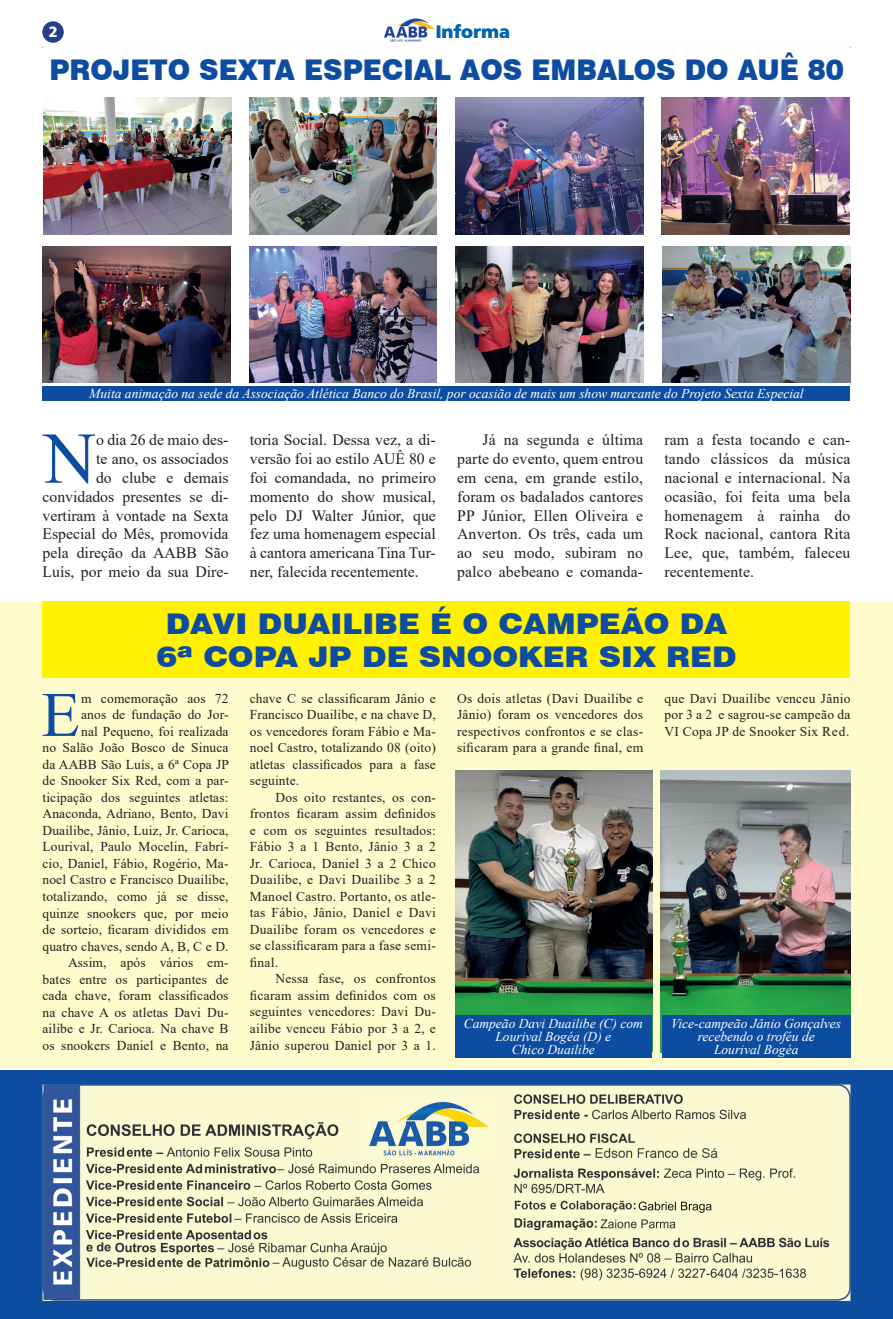
<style>
.page{position:relative;width:893px;height:1319px;background:#fff}
.page>*{position:absolute;margin:0;border:0;box-sizing:border-box;transform-origin:0 0}
.t1{font:72.9px "Times New Roman";color:#0d4da1}
.t2{font:63.3px "Times New Roman";color:#0d4da1}
.t3{font:900 28.5px/33px "Swiss 721 BT";color:#0d4da1;text-align:center;scale:1.1 1}
.t4{font:900 28.5px "Swiss 721 BT";color:#0d4da1;scale:.96 1}
.t5{font:18px "Humanist 777 BT Black B";color:#1663af}
.t6{font:15.75px/18.9px "Times New Roman";color:#231f20;text-align:justify}
.t7{font:15px "Humanist 777 BT Black B";color:#fff}
.t8{font:13.5px/16.5px "Times New Roman";letter-spacing:.01em;color:#231f20;text-align:justify}
.t9{font:italic 13.5px/13.2px "Times New Roman";color:#fff;text-align:center}
</style>
<div class="page">
<div style="left:0;top:602px;width:893px;height:465px;background:#fffbcc"></div>
<img style="left:455px;top:98px;width:188px;height:136px">
<div style="left:0;top:1070px;width:893px;height:248px;background:#0d4da1"></div>
<img style="left:43px;top:1084px;width:807px;height:216px">
<img style="left:363px;top:1097px;width:130px;height:63px">
<div style="left:43px;top:21px;width:21px;height:22px;background:#253f8e;border-radius:50%"></div>
<img style="left:384px;top:18px;width:52px;height:24px">
<div style="left:43px;top:386px;width:807px;height:15px;background:#0d4da1"></div>
<img style="left:662px;top:98px;width:188px;height:136px">
<img style="left:249px;top:98px;width:188px;height:136px">
<img style="left:43px;top:98px;width:188px;height:136px">
<img style="left:455px;top:246px;width:188px;height:137px">
<img style="left:43px;top:246px;width:188px;height:137px">
<img style="left:249px;top:246px;width:188px;height:137px">
<img style="left:663px;top:246px;width:187px;height:137px">
<div style="left:43px;top:601px;width:807px;height:76px;background:#fff101"></div>
<img style="left:660px;top:770px;width:190px;height:281px">
<img style="left:455px;top:770px;width:197px;height:244px">
<div style="left:455px;top:1014px;width:197px;height:43px;background:#0d4da1"></div>
<div style="left:344px;top:315px;width:83px;height:10px;border:1px solid #231f20"></div>
<div style="left:662px;top:1014px;width:188px;height:43px;background:#0d4da1"></div>
<div style="left:638px;top:1198px;width:79px;height:13px;background:#fbf9d2"></div>
<svg style="left:639px;top:1201px;width:73px;height:11px"></svg>
<p class="t7" style="left:48px;top:22px;width:11px">2</p>
<h3 class="t5" style="left:436px;top:20px;width:76px">Informa</h3>
<h3 class="t4" style="left:49px;top:52px;width:829px">PROJETO SEXTA ESPECIAL AOS EMBALOS DO AUÊ 80</h3>
<p class="t9" style="left:89px;top:387px;width:716px">Muita animação na sede da Associação Atlética Banco do Brasil, por ocasião de mais um show marcante do Projeto Sexta Especial</p>
<h1 class="t1" style="left:43px;top:407px;width:54px">N</h1>
<p class="t6" style="left:43px;top:429px;width:188px;text-align:right">o dia 26 de maio des-<br>te ano, os associados<br>do clube e demais convidados presentes se di&shy;vertiram à vontade na Sexta<br>Especial do Mês, promovida pela direção da AABB São<br>Luís, por meio da sua Dire-</p>
<p class="t6" style="left:250px;top:429px;width:188px">toria Social. Dessa vez, a di&shy;versão foi ao estilo AUÊ 80 e foi comandada, no primeiro momento do show musical, pelo DJ Walter Júnior, que fez uma homenagem especial à cantora americana Tina Tur&shy;ner, falecida recentemente.</p>
<p class="t6" style="left:457px;top:429px;width:188px;text-indent:26px">Já na segunda e última parte do evento, quem entrou em cena, em grande estilo, foram os badalados cantores PP Júnior, Ellen Oliveira e Anverton. Os três, cada um ao seu modo, subiram no palco abebeano e comanda-</p>
<p class="t6" style="left:664px;top:429px;width:188px">ram a festa tocando e can&shy;tando clássicos da música nacional e internacional. Na ocasião, foi feita uma bela homenagem à rainha do Rock nacional, cantora Rita Lee, que, também, faleceu recentemente.</p>
<h3 class="t3" style="left:156px;top:606px;width:529px">DAVI DUAILIBE É O CAMPEÃO DA<br>6ª COPA JP DE SNOOKER SIX RED</h3>
<p class="t8" style="left:43px;top:689px;width:188px;text-align:right">m comemoração aos 72<br>anos de fundação do Jor-<br>nal Pequeno, foi realizada<br>no Salão João Bosco de Sinuca da AABB São Luís, a 6ª Copa JP de Snooker Six Red, com a par&shy;ticipação dos seguintes atletas:<br>Anaconda, Adriano, Bento, Davi<br>Duailibe, Jânio, Luiz, Jr. Carioca,<br>Lourival, Paulo Mocelin, Fabrí&shy;cio, Daniel, Fábio, Rogério, Ma&shy;noel Castro e Francisco Duailibe, totalizando, como já se disse, quinze snookers que, por meio de sorteio, ficaram divididos em quatro chaves, sendo A, B, C e D.<br>Assim, após vários em&shy;bates entre os participantes de cada chave, foram classificados na chave A os atletas Davi Du&shy;ailibe e Jr. Carioca. Na chave B os snookers Daniel e Bento, na</p>
<p class="t8" style="left:250px;top:689px;width:188px">chave C se classificaram Jânio e Francisco Duailibe, e na chave D, os vencedores foram Fábio e Ma&shy;noel Castro, totalizando 08 (oito) atletas classificados para a fase seguinte.</p>
<h2 class="t2" style="left:41px;top:670px;width:40px">E</h2>
<p class="t8" style="left:250px;top:788px;width:188px;text-indent:26px">Dos oito restantes, os con&shy;frontos ficaram assim definidos e com os seguintes resultados:<br>Fábio 3 a 1 Bento, Jânio 3 a 2<br>Jr. Carioca, Daniel 3 a 2 Chico Duailibe, e Davi Duailibe 3 a 2<br>Manoel Castro. Portanto, os atle&shy;tas Fábio, Jânio, Daniel e Davi Duailibe foram os vencedores e se classificaram para a fase semi&shy;final.</p>
<p class="t8" style="left:250px;top:970px;width:188px;text-indent:26px">Nessa fase, os confrontos ficaram assim definidos com os seguintes vencedores: Davi Du&shy;ailibe venceu Fábio por 3 a 2, e Jânio superou Daniel por 3 a 1.</p>
<p class="t8" style="left:457px;top:689px;width:188px">Os dois atletas (Davi Duailibe e Jânio) foram os vencedores dos respectivos confrontos e se clas&shy;sificaram para a grande final, em</p>
<p class="t8" style="left:664px;top:689px;width:188px">que Davi Duailibe venceu Jânio por 3 a 2 e sagrou-se campeão da VI Copa JP de Snooker Six Red.</p>
<p class="t9" style="left:464px;top:1016px;width:181px">Campeão Davi Duailibe (C) com<br>Lourival Bogéa (D) e<br>Chico Duailibe</p>
<p class="t9" style="left:671px;top:1015px;width:171px">Vice-campeão Jânio Gonçalves recebendo o troféu de<br>Lourival Bogéa</p>
</div>
